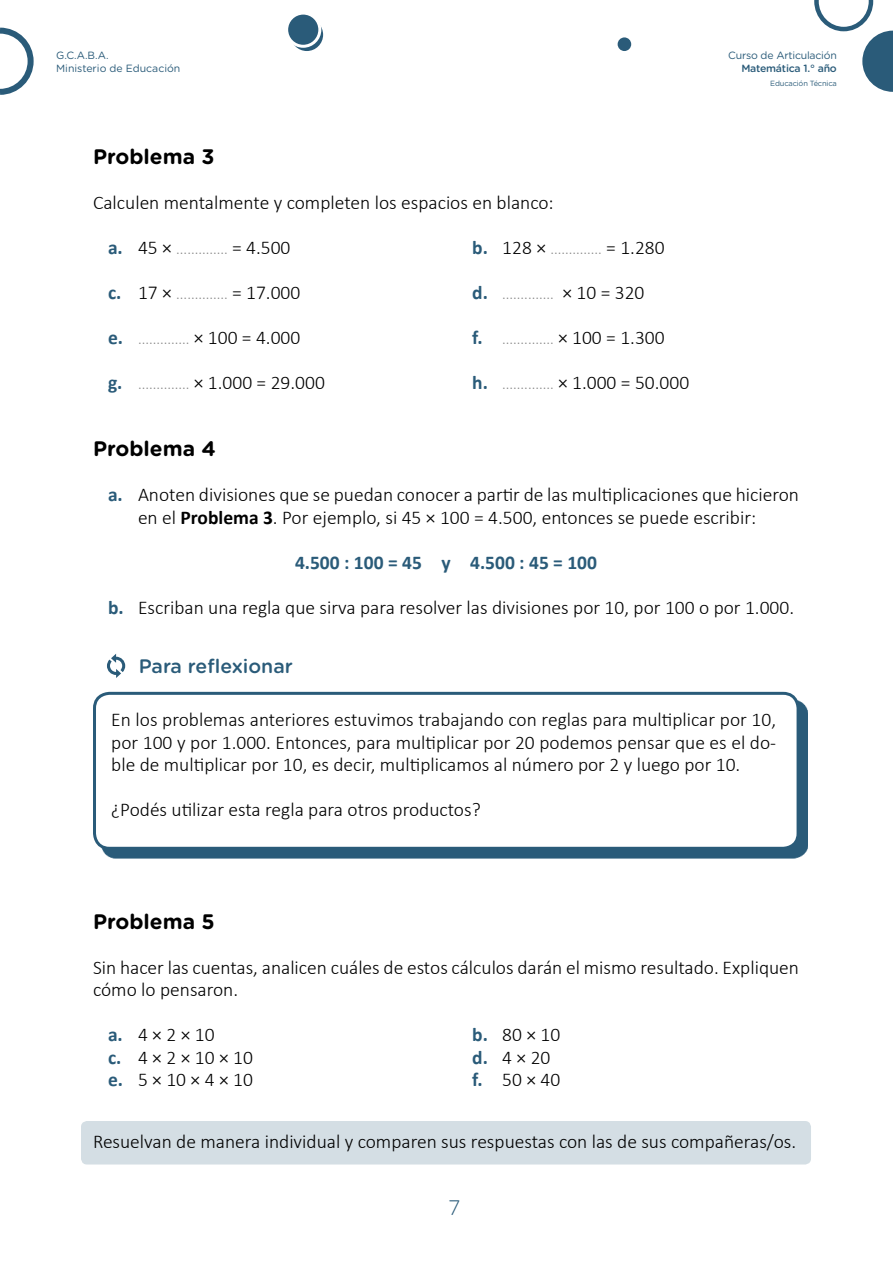
<style>
.page{position:relative;width:893px;height:1263px;background:#fff}
.page>*{position:absolute;margin:0;border:0;box-sizing:border-box;transform-origin:0 0}
.t1{font:700 21px "Gotham Rounded";color:#000}
.t2{font:300 21px "Gotham Rounded";color:#2a5b79}
.t3{font:300 19.5px/22.5px "Calibri";color:#000}
.t4{font:700 19.5px "Calibri";color:#2a5b79}
.t5{font:500 19.5px "Gotham Rounded";color:#2a5b79}
.t6{font:300 15px "Calibri";color:#878787}
.t7{font:10.5px/12.6px "Gotham Rounded";letter-spacing:-.015em;color:#2a5b79}
.t8{font:500 10.5px "Gotham Rounded";letter-spacing:-.02em;color:#2a5b79}
.t9{font:7.5px "Gotham Rounded";letter-spacing:-.02em;color:#2a5b79}
.s1{font-weight:700;font-size:19.5px;color:#2a5b79}
.s2{font-size:19.5px;color:#000}
.s3{font-weight:700;color:#2a5b79}
.s4{font-weight:700}
</style>
<div class="page">
<svg style="left:814px;top:0;width:79px;height:92px"></svg>
<svg style="left:0;top:27px;width:34px;height:68px"></svg>
<div style="left:618px;top:37px;width:13px;height:14px;background:#2a5b79;border-radius:50%"></div>
<svg style="left:291px;top:18px;width:32px;height:33px"></svg>
<div style="left:287px;top:13px;width:33px;height:33px;background:#2a5b79;border-radius:50%"></div>
<div style="left:285px;top:12px;width:36px;height:36px;border:3px solid #fff;border-radius:50%"></div>
<div style="left:81px;top:1121px;width:730px;height:43px;background:#d4dee4;border-radius:6px"></div>
<div style="left:101px;top:700px;width:707px;height:158px;background:#2a5b79"></div>
<div style="left:94px;top:693px;width:704px;height:155px;background:#fff;border-radius:15px"></div>
<div style="left:93px;top:692px;width:707px;height:158px;border:3px solid #2a5b79;border-radius:15px"></div>
<svg style="left:107px;top:654px;width:18px;height:24px"></svg>
<p class="t7" style="left:56px;top:49px;width:126px">G.C.A.B.A.<br>Ministerio de Educación</p>
<p class="t1" style="left:93px;top:141px;width:123px">Problema 3</p>
<p class="t3" style="left:93px;top:191px;width:462px">Calculen mentalmente y completen los espacios en blanco:</p>
<p class="t6" style="left:108px;top:239px;width:184px"><span class="s1">a.</span> <span class="s2">45 ×</span> .............. <span class="s2">= 4.500</span></p>
<p class="t6" style="left:108px;top:284px;width:194px"><span class="s1">c.</span> <span class="s2">17 ×</span> .............. <span class="s2">= 17.000</span></p>
<p class="t6" style="left:108px;top:329px;width:194px"><span class="s1">e.</span> .............. <span class="s2">× 100 = 4.000</span></p>
<p class="t6" style="left:108px;top:374px;width:218px"><span class="s1">g.</span> .............. <span class="s2">× 1.000 = 29.000</span></p>
<p class="t6" style="left:472px;top:239px;width:194px"><span class="s1">b.</span> <span class="s2">128 ×</span> .............. <span class="s2">= 1.280</span></p>
<p class="t6" style="left:472px;top:284px;width:174px"><span class="s1">d.</span> .............. <span class="s2">× 10 = 320</span></p>
<p class="t6" style="left:472px;top:329px;width:194px"><span class="s1">f.</span> .............. <span class="s2">× 100 = 1.300</span></p>
<p class="t6" style="left:472px;top:374px;width:218px"><span class="s1">h.</span> .............. <span class="s2">× 1.000 = 50.000</span></p>
<p class="t7" style="left:728px;top:49px;width:110px">Curso de Articulación</p>
<p class="t8" style="left:741px;top:61px;width:97px">Matemática 1.° año</p>
<p class="t9" style="left:770px;top:79px;width:68px">Educación Técnica</p>
<p class="t1" style="left:93px;top:433px;width:124px">Problema 4</p>
<p class="t3" style="left:138px;top:483px;width:662px;text-indent:-30px"><span class="s3">a.</span> Anoten divisiones que se puedan conocer a partir de las multiplicaciones que hicieron en el <span class="s4">Problema 3</span>. Por ejemplo, si 45 × 100 = 4.500, entonces se puede escribir:</p>
<p class="t4" style="left:295px;top:548px;width:304px">4.500 : 100 = 45 y 4.500 : 45 = 100</p>
<p class="t3" style="left:108px;top:596px;width:688px"><span class="s3">b.</span> Escriban una regla que sirva para resolver las divisiones por 10, por 100 o por 1.000.</p>
<p class="t5" style="left:139px;top:652px;width:156px">Para reflexionar</p>
<p class="t3" style="left:111px;top:708px;width:666px;text-align:justify">En los problemas anteriores estuvimos trabajando con reglas para multiplicar por 10, por 100 y por 1.000. Entonces, para multiplicar por 20 podemos pensar que es el do&shy;ble de multiplicar por 10, es decir, multiplicamos al número por 2 y luego por 10.</p>
<p class="t3" style="left:111px;top:798px;width:371px">¿Podés utilizar esta regla para otros productos?</p>
<p class="t1" style="left:93px;top:906px;width:123px">Problema 5</p>
<p class="t3" style="left:93px;top:956px;width:707px">Sin hacer las cuentas, analicen cuáles de estos cálculos darán el mismo resultado. Expliquen cómo lo pensaron.</p>
<p class="t3" style="left:108px;top:1023px;width:146px"><span class="s3">a.</span> 4 × 2 × 10<br><span class="s3">c.</span> 4 × 2 × 10 × 10 <span class="s3">e.</span> 5 × 10 × 4 × 10</p>
<p class="t3" style="left:472px;top:1023px;width:90px"><span class="s3">b.</span> 80 × 10 <span class="s3">d.</span> 4 × 20 <span class="s3">f.</span> 50 × 40</p>
<p class="t3" style="left:93px;top:1130px;width:705px">Resuelvan de manera individual y comparen sus respuestas con las de sus compañeras/os.</p>
<p class="t2" style="left:448px;top:1194px;width:14px">7</p>
</div>
